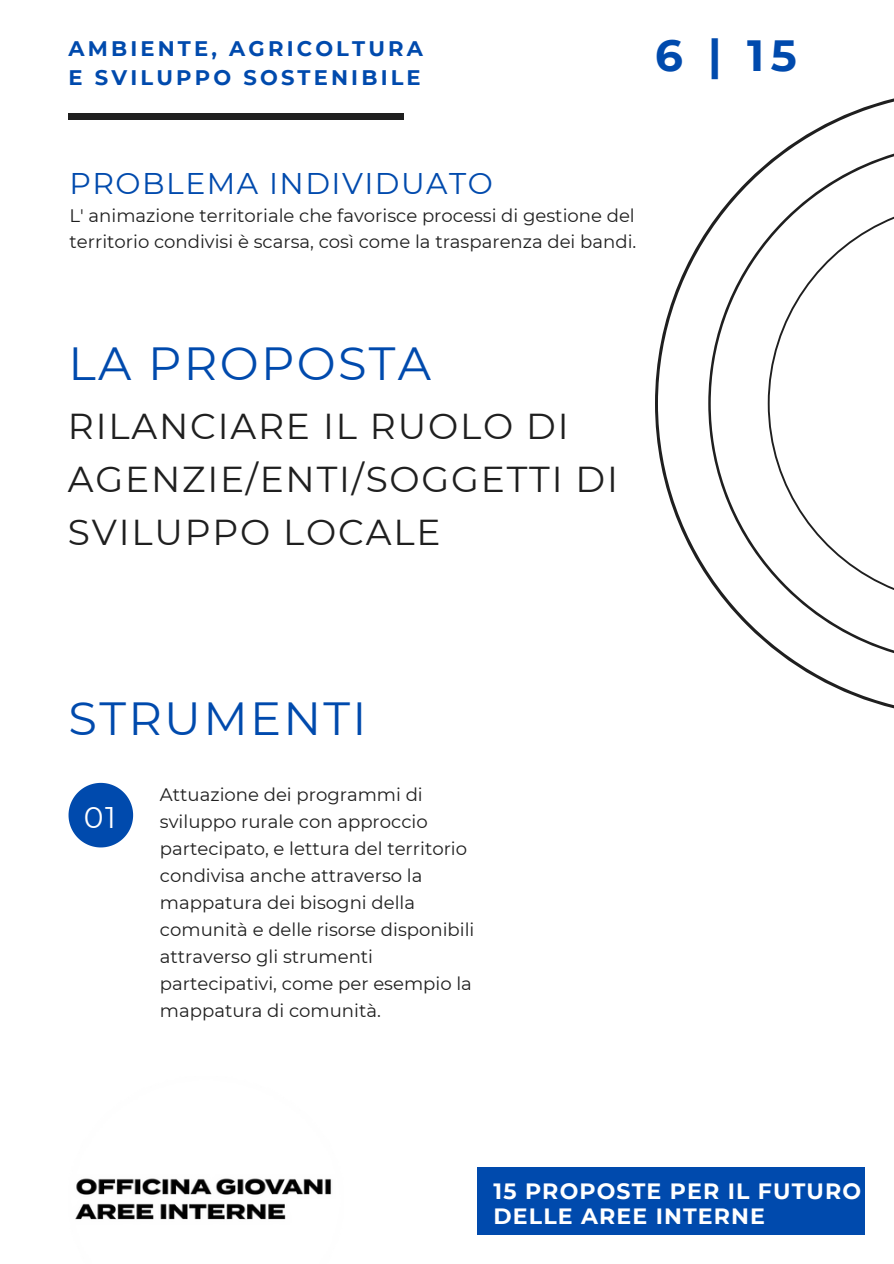
<style>
.page{position:relative;width:894px;height:1264px;background:#fff}
.page>*{position:absolute;margin:0;border:0;box-sizing:border-box;transform-origin:0 0}
.t1{font:46.35px "Montserrat";letter-spacing:.05em;color:#004aad}
.t2{font:700 43.65px "Montserrat";color:#004aad}
.t3{font:36px/52.9px "Montserrat";letter-spacing:.05em;color:#1f1f1f}
.t4{font:29.85px "Montserrat";letter-spacing:.05em;color:#004aad}
.t5{font:29.85px "Montserrat";color:#fff}
.t6{font:700 22.05px/24.8px "Montserrat";letter-spacing:.05em;color:#fff}
.t7{font:700 21px/29.2px "Montserrat";letter-spacing:.15em;color:#004aad}
.t8{font:18px/27px "Montserrat";color:#1f1f1f}
</style>
<div class="page">
<div style="left:69px;top:114px;width:335px;height:6px;background:#1f1f1f"></div>
<svg style="left:68px;top:782px;width:65px;height:65px"></svg>
<svg style="left:655px;top:98px;width:238px;height:610px"></svg>
<img style="left:75px;top:1178px;width:257px;height:42px">
<div style="left:476px;top:1167px;width:388px;height:67px;background:#004aad"></div>
<p class="t7" style="left:68px;top:34px;width:356px">AMBIENTE, AGRICOLTURA<br>E SVILUPPO SOSTENIBILE</p>
<h2 class="t2" style="left:654px;top:28px;width:143px">6|15</h2>
<h3 class="t4" style="left:70px;top:165px;width:424px">PROBLEMA INDIVIDUATO</h3>
<p class="t8" style="left:70px;top:203px;width:568px;line-height:26px">L' animazione territoriale che favorisce processi di gestione del territorio condivisi è scarsa, così come la trasparenza dei bandi.</p>
<h1 class="t1" style="left:68px;top:335px;width:364px">LA PROPOSTA</h1>
<h3 class="t3" style="left:68px;top:400px;width:551px">RILANCIARE IL RUOLO DI<br>AGENZIE/ENTI/SOGGETTI DI<br>SVILUPPO LOCALE</h3>
<h1 class="t1" style="left:68px;top:690px;width:299px">STRUMENTI</h1>
<h3 class="t5" style="left:84px;top:798px;width:33px">01</h3>
<p class="t8" style="left:160px;top:780px;width:316px">Attuazione dei programmi di sviluppo rurale con approccio partecipato, e lettura del territorio condivisa anche attraverso la mappatura dei bisogni della comunità e delle risorse disponibili attraverso gli strumenti partecipativi, come per esempio la mappatura di comunità.</p>
<p class="t6" style="left:493px;top:1178px;width:369px">15 PROPOSTE PER IL FUTURO<br>DELLE AREE INTERNE</p>
</div>
